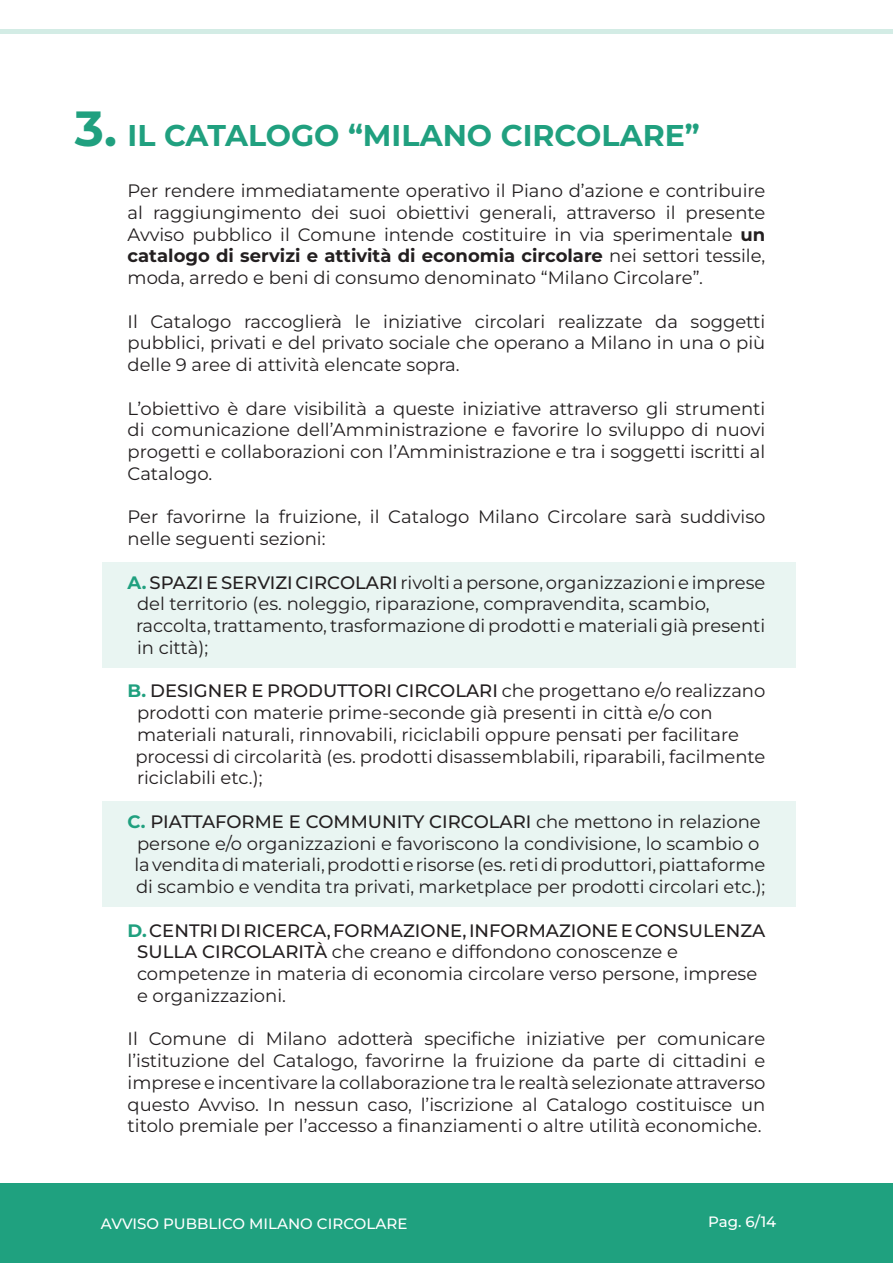
<style>
.page{position:relative;width:893px;height:1263px;background:#fff}
.page>*{position:absolute;margin:0;border:0;box-sizing:border-box;transform-origin:0 0}
.t1{font:700 49.35px "Montserrat";color:#20a07f}
.t2{font:700 30px "Montserrat";color:#20a07f}
.t3{font:18px/21.8px "Montserrat";color:#231f20;text-align:justify}
.t4{font:500 15px "Montserrat";color:#fff}
.s1{font-weight:700}
.s2{font-weight:700;color:#20a07f}
.s3{font-weight:500}
</style>
<div class="page">
<div style="left:0;top:1183px;width:893px;height:80px;background:#1fa17f"></div>
<div style="left:0;top:29px;width:893px;height:5px;background:#d3ece5"></div>
<div style="left:102px;top:562px;width:693px;height:106px;background:#e9f5f2"></div>
<div style="left:102px;top:801px;width:693px;height:106px;background:#e9f5f2"></div>
<h1 class="t1" style="left:75px;top:93px;width:44px">3.</h1>
<h2 class="t2" style="left:128px;top:114px;width:574px">IL CATALOGO “MILANO CIRCOLARE”</h2>
<p class="t3" style="left:128px;top:179px;width:639px">Per rendere immediatamente operativo il Piano d’azione e contribuire al raggiungimento dei suoi obiettivi generali, attraverso il presente Avviso pubblico il Comune intende costituire in via sperimentale <span class="s1">un catalogo di servizi e attività di economia circolare</span> nei settori tessile, moda, arredo e beni di consumo denominato “Milano Circolare”.</p>
<p class="t3" style="left:128px;top:310px;width:639px">Il Catalogo raccoglierà le iniziative circolari realizzate da soggetti pubblici, privati e del privato sociale che operano a Milano in una o più delle 9 aree di attività elencate sopra.</p>
<p class="t3" style="left:128px;top:397px;width:639px">L’obiettivo è dare visibilità a queste iniziative attraverso gli strumenti di comunicazione dell’Amministrazione e favorire lo sviluppo di nuovi progetti e collaborazioni con l’Amministrazione e tra i soggetti iscritti al Catalogo.</p>
<p class="t3" style="left:128px;top:505px;width:639px">Per favorirne la fruizione, il Catalogo Milano Circolare sarà suddiviso nelle seguenti sezioni:</p>
<p class="t3" style="left:136px;top:571px;width:631px;text-align:left;text-indent:-9px"><span class="s2">A.</span> <span class="s3">SPAZI E SERVIZI CIRCOLARI</span> rivolti a persone, organizzazioni e imprese del territorio (es. noleggio, riparazione, compravendita, scambio, raccolta, trattamento, trasformazione di prodotti e materiali già presenti in città);</p>
<p class="t3" style="left:135px;top:679px;width:631px;text-align:left;text-indent:-8px"><span class="s2">B.</span> <span class="s3">DESIGNER E PRODUTTORI CIRCOLARI</span> che progettano e/o realizzano prodotti con materie prime-seconde già presenti in città e/o con materiali naturali, rinnovabili, riciclabili oppure pensati per facilitare processi di circolarità (es. prodotti disassemblabili, riparabili, facilmente riciclabili etc.);</p>
<p class="t3" style="left:128px;top:810px;width:639px;text-align:center"><span class="s2">C.</span> <span class="s3">PIATTAFORME E COMMUNITY CIRCOLARI</span> che mettono in relazione persone e/o organizzazioni e favoriscono la condivisione, lo scambio o la vendita di materiali, prodotti e risorse (es. reti di produttori, piattaforme di scambio e vendita tra privati, marketplace per prodotti circolari etc.);</p>
<p class="t3" style="left:137px;top:919px;width:630px;text-align:left;text-indent:-9px"><span class="s2">D.</span> <span class="s3">CENTRI DI RICERCA, FORMAZIONE, INFORMAZIONE E CONSULENZA SULLA CIRCOLARITÀ</span> che creano e diffondono conoscenze e competenze in materia di economia circolare verso persone, imprese e organizzazioni.</p>
<p class="t3" style="left:128px;top:1027px;width:639px">Il Comune di Milano adotterà specifiche iniziative per comunicare l’istituzione del Catalogo, favorirne la fruizione da parte di cittadini e imprese e incentivare la collaborazione tra le realtà selezionate attraverso questo Avviso. In nessun caso, l’iscrizione al Catalogo costituisce un titolo premiale per l’accesso a finanziamenti o altre utilità economiche.</p>
<p class="t4" style="left:101px;top:1213px;width:308px">AVVISO PUBBLICO MILANO CIRCOLARE</p>
<p class="t4" style="left:708px;top:1212px;width:70px">Pag. 6/14</p>
</div>
